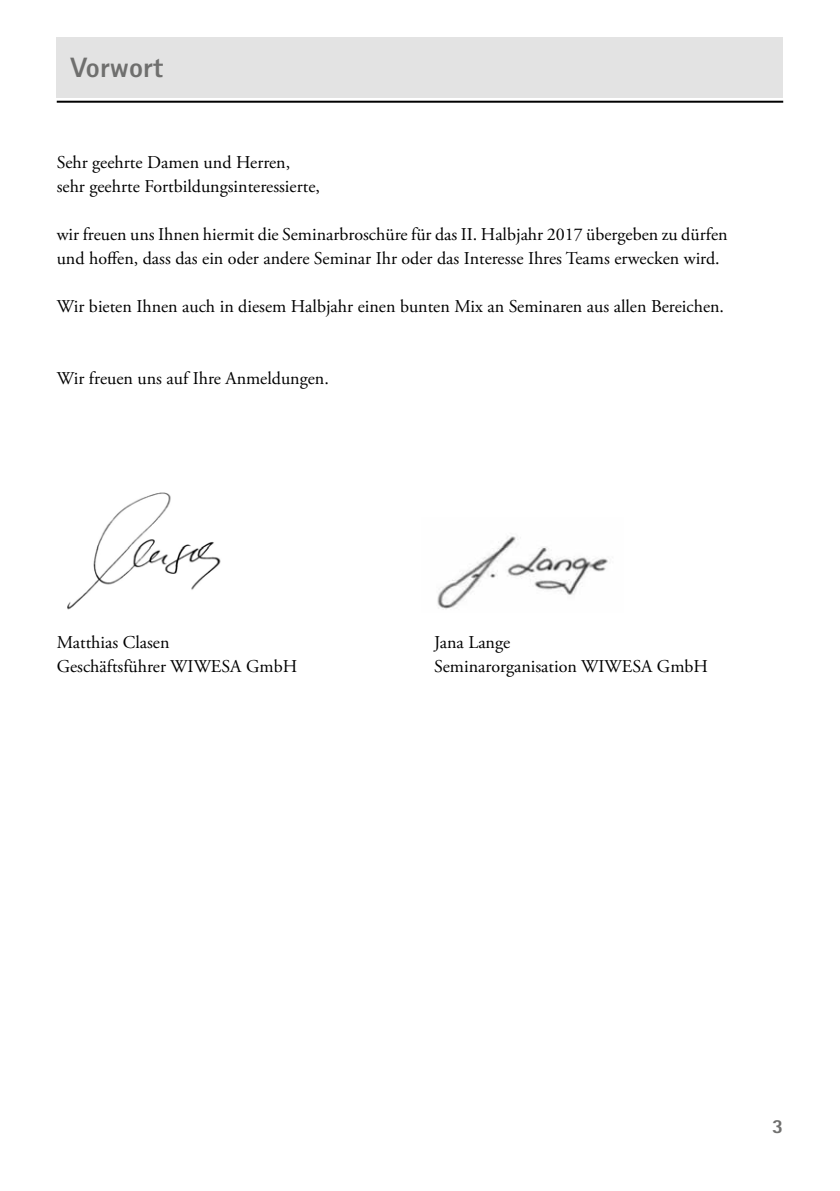
<style>
.page{position:relative;width:840px;height:1191px;background:#fff}
.page>*{position:absolute;margin:0;border:0;box-sizing:border-box;transform-origin:0 0}
.t1{font:800 28px "Rotis Sans Serif";color:#6f6f6e}
.t2{font:800 20px "Rotis Sans Serif";color:#6f6f6e}
.t3{font:18px/24px "Adobe Garamond Pro";color:#000}
</style>
<div class="page">
<div style="left:57px;top:37px;width:725px;height:60px;background:#e3e3e3"></div>
<hr style="left:57px;top:101px;width:725px;height:2px;background:#000">
<img style="left:67px;top:492px;width:154px;height:118px">
<img style="left:437px;top:536px;width:171px;height:73px">
<h1 class="t1" style="left:71px;top:50px;width:94px">Vorwort</h1>
<p class="t3" style="left:57px;top:151px;width:264px">Sehr geehrte Damen und Herren, sehr geehrte Fortbildungsinteressierte,</p>
<p class="t3" style="left:57px;top:223px;width:672px">wir freuen uns Ihnen hiermit die Seminarbroschüre für das II. Halbjahr 2017 übergeben zu dürfen und hoffen, dass das ein oder andere Seminar Ihr oder das Interesse Ihres Teams erwecken wird.</p>
<p class="t3" style="left:57px;top:295px;width:668px">Wir bieten Ihnen auch in diesem Halbjahr einen bunten Mix an Seminaren aus allen Bereichen.</p>
<p class="t3" style="left:57px;top:367px;width:273px">Wir freuen uns auf Ihre Anmeldungen.</p>
<p class="t3" style="left:57px;top:631px;width:242px">Matthias Clasen<br>Geschäftsführer WIWESA GmbH</p>
<p class="t3" style="left:434px;top:631px;width:275px">Jana Lange<br>Seminarorganisation WIWESA GmbH</p>
<p class="t2" style="left:771px;top:1113px;width:13px">3</p>
</div>
